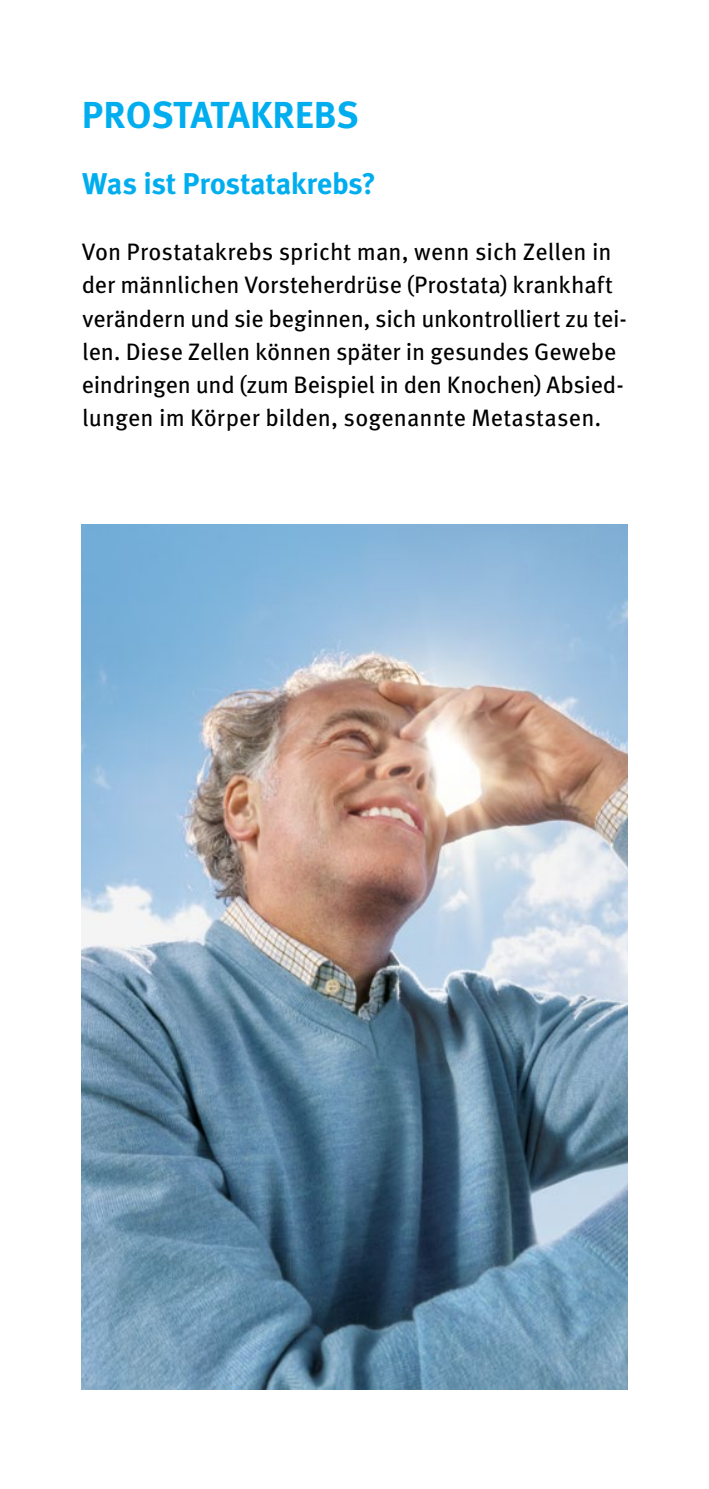
<style>
.page{position:relative;width:709px;height:1489px;background:#fff}
.page>*{position:absolute;margin:0;border:0;box-sizing:border-box;transform-origin:0 0}
.t1{font:700 37.5px "Meta Pro";color:#00aeef}
.t2{font:700 30px "Meta Pro";letter-spacing:-.01em;color:#00aeef}
.t3{font:23.75px/33.2px "Meta Pro";letter-spacing:-.005em;color:#000}
</style>
<div class="page">
<img style="left:81px;top:524px;width:546px;height:865px">
<h1 class="t1" style="left:82px;top:85px;width:278px">PROSTATAKREBS</h1>
<p class="t2" style="left:82px;top:160px;width:295px">Was ist Prostatakrebs?</p>
<p class="t3" style="left:82px;top:234px;width:547px">Von Prostatakrebs spricht man, wenn sich Zellen in der männlichen Vorsteherdrüse (Prostata) krankhaft verändern und sie beginnen, sich unkontrolliert zu tei&shy;len. Diese Zellen können später in gesundes Gewebe eindringen und (zum Beispiel in den Knochen) Absied&shy;lungen im Körper bilden, sogenannte Metastasen.</p>
</div>
